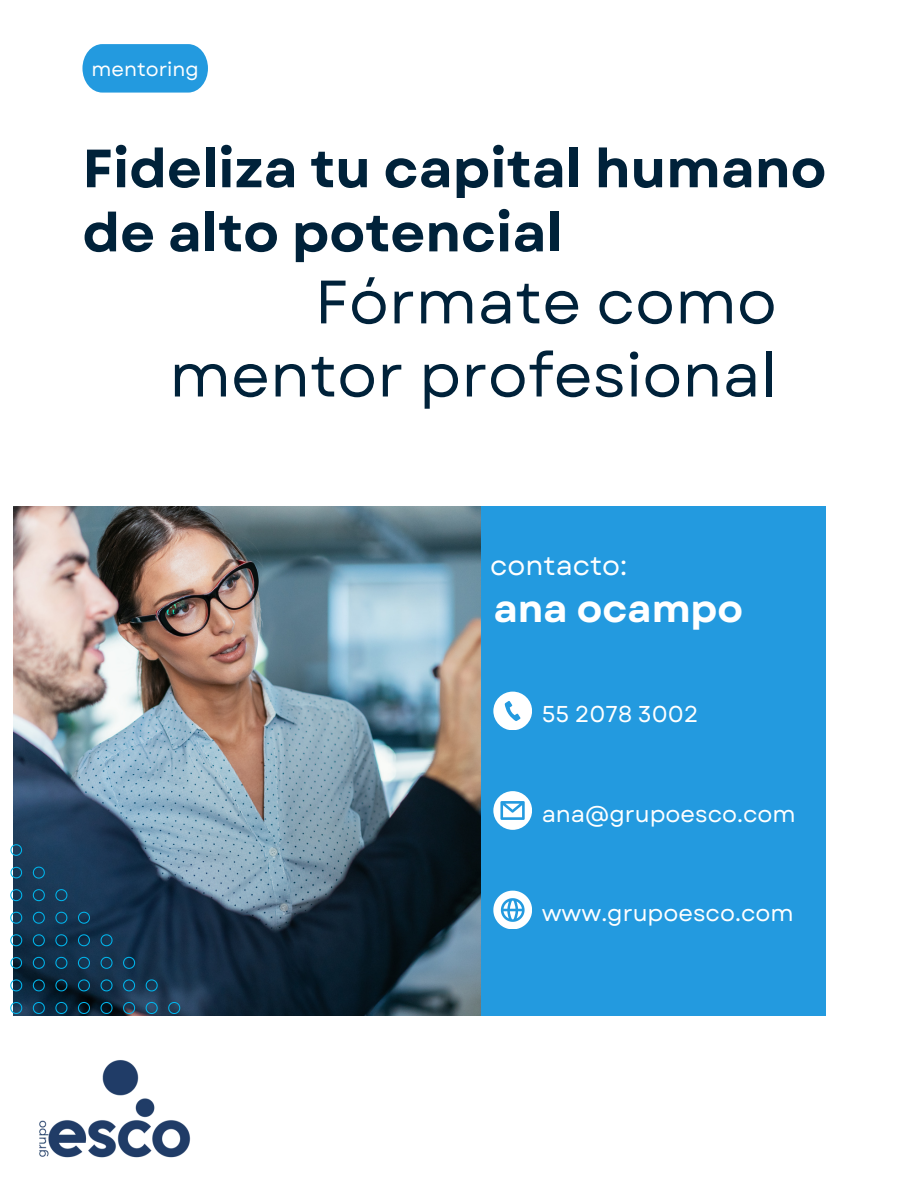
<style>
.page{position:relative;width:918px;height:1188px;background:#fff}
.page>*{position:absolute;margin:0;border:0;box-sizing:border-box;transform-origin:0 0}
.t1{font:61.05px/73.2px "Garet";color:#00223a;text-align:right}
.t2{font:700 53.7px/64.2px "Garet";color:#00223a}
.t3{font:700 38.4px "Garet";color:#fff}
.t4{font:27.45px "Garet";color:#fff}
.t5{font:22.95px "Garet";color:#fff}
.t6{font:19.8px "Garet";color:#fff}
</style>
<div class="page">
<img style="left:39px;top:1060px;width:152px;height:98px">
<svg style="left:82px;top:44px;width:126px;height:49px"></svg>
<div style="left:459px;top:506px;width:367px;height:510px;background:#239adf"></div>
<svg style="left:493px;top:891px;width:39px;height:38px"></svg>
<div style="left:493px;top:791px;width:39px;height:39px;background:#fff;border-radius:50%"></div>
<svg style="left:500px;top:801px;width:24px;height:19px"></svg>
<div style="left:493px;top:692px;width:39px;height:38px;background:#fff;border-radius:50%"></div>
<svg style="left:505px;top:701px;width:15px;height:20px"></svg>
<img style="left:13px;top:506px;width:467px;height:510px">
<svg style="left:10px;top:1002px;width:12px;height:12px"></svg>
<svg style="left:10px;top:979px;width:12px;height:12px"></svg>
<svg style="left:10px;top:957px;width:12px;height:12px"></svg>
<svg style="left:10px;top:934px;width:12px;height:12px"></svg>
<svg style="left:10px;top:912px;width:12px;height:12px"></svg>
<svg style="left:10px;top:889px;width:12px;height:12px"></svg>
<svg style="left:10px;top:867px;width:12px;height:11px"></svg>
<svg style="left:10px;top:844px;width:12px;height:12px"></svg>
<svg style="left:168px;top:1002px;width:12px;height:12px"></svg>
<svg style="left:146px;top:1002px;width:12px;height:12px"></svg>
<svg style="left:123px;top:1002px;width:12px;height:12px"></svg>
<svg style="left:101px;top:1002px;width:12px;height:12px"></svg>
<svg style="left:78px;top:1002px;width:12px;height:12px"></svg>
<svg style="left:55px;top:1002px;width:12px;height:12px"></svg>
<svg style="left:55px;top:979px;width:12px;height:12px"></svg>
<svg style="left:55px;top:957px;width:12px;height:12px"></svg>
<svg style="left:78px;top:957px;width:12px;height:12px"></svg>
<svg style="left:101px;top:957px;width:12px;height:12px"></svg>
<svg style="left:101px;top:934px;width:12px;height:12px"></svg>
<svg style="left:123px;top:957px;width:12px;height:12px"></svg>
<svg style="left:55px;top:934px;width:12px;height:12px"></svg>
<svg style="left:78px;top:934px;width:12px;height:12px"></svg>
<svg style="left:55px;top:912px;width:12px;height:12px"></svg>
<svg style="left:78px;top:912px;width:12px;height:12px"></svg>
<svg style="left:55px;top:889px;width:12px;height:12px"></svg>
<svg style="left:78px;top:979px;width:12px;height:12px"></svg>
<svg style="left:101px;top:979px;width:12px;height:12px"></svg>
<svg style="left:123px;top:979px;width:12px;height:12px"></svg>
<svg style="left:146px;top:979px;width:12px;height:12px"></svg>
<svg style="left:33px;top:1002px;width:12px;height:12px"></svg>
<svg style="left:33px;top:979px;width:12px;height:12px"></svg>
<svg style="left:33px;top:957px;width:12px;height:12px"></svg>
<svg style="left:33px;top:934px;width:12px;height:12px"></svg>
<svg style="left:33px;top:912px;width:12px;height:12px"></svg>
<svg style="left:33px;top:889px;width:12px;height:12px"></svg>
<svg style="left:33px;top:867px;width:12px;height:12px"></svg>
<p class="t6" style="left:92px;top:54px;width:109px">mentoring</p>
<p class="t2" style="left:82px;top:137px;width:745px">Fideliza tu capital humano de alto potencial</p>
<p class="t1" style="left:169px;top:266px;width:609px">Fórmate como mentor profesional</p>
<p class="t4" style="left:490px;top:546px;width:139px">contacto:</p>
<p class="t3" style="left:493px;top:581px;width:251px">ana ocampo</p>
<p class="t5" style="left:542px;top:698px;width:158px">55 2078 3002</p>
<p class="t5" style="left:542px;top:797px;width:256px">ana@grupoesco.com</p>
<p class="t5" style="left:542px;top:897px;width:254px">www.grupoesco.com</p>
</div>
